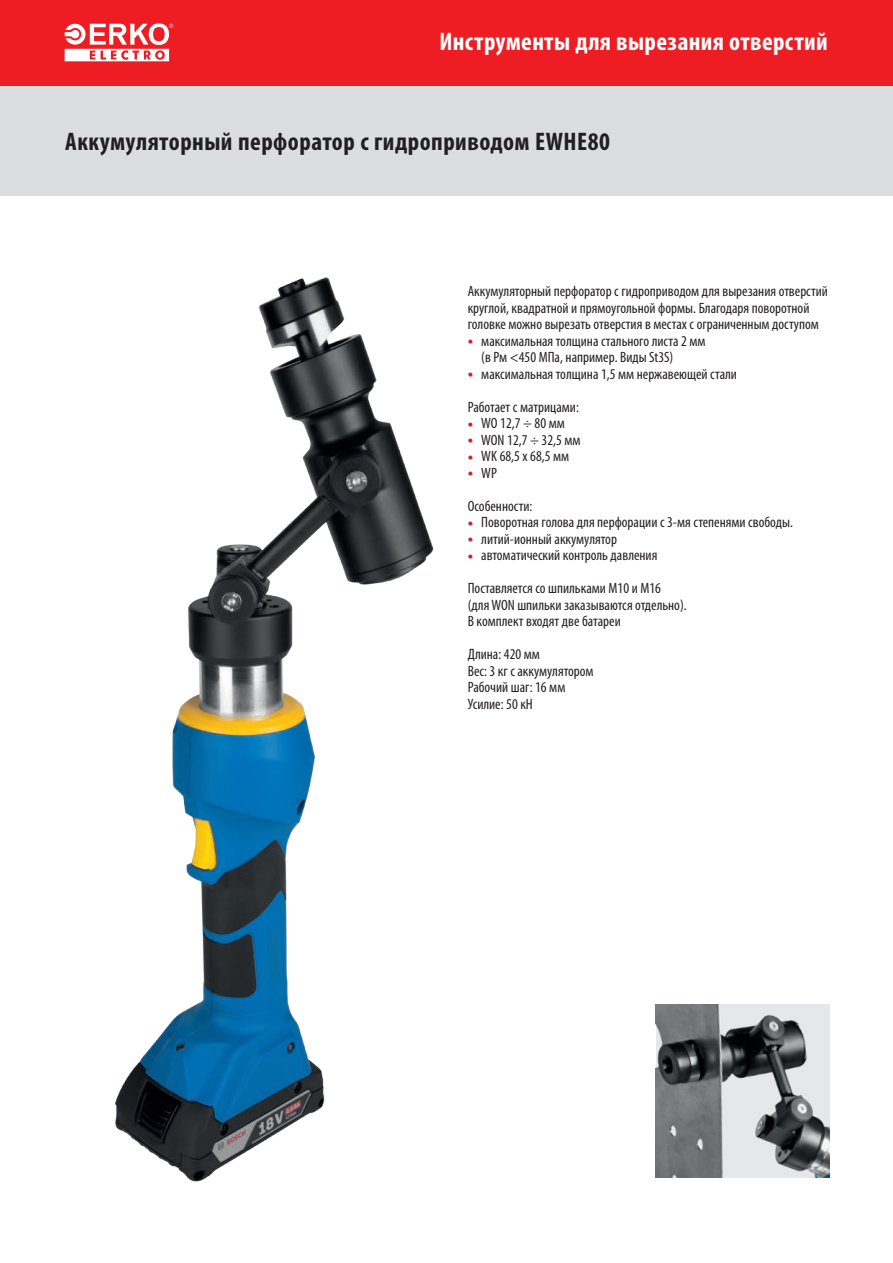
<style>
.page{position:relative;width:893px;height:1263px;background:#fff}
.page>*{position:absolute;margin:0;border:0;box-sizing:border-box;transform-origin:0 0}
.ros_nazwa_urzadzenia{font:700 condensed 25.5px "Myriad Pro";letter-spacing:.02em;color:#231f20}
.ros_tyt_roz_pas_czer{font:700 condensed 25.5px "Myriad Pro";letter-spacing:.015em;color:#fff}
._01_txt_praski{font:condensed 15px/16.5px "Myriad Pro";color:#231f20}
.s1{font-size:21px;color:#d1232a}
</style>
<div class="page">
<div style="left:0;top:85px;width:893px;height:111px;background:#dcdddf"></div>
<div style="left:0;top:0;width:893px;height:85px;background:#ee1d23"></div>
<svg style="left:65px;top:23px;width:108px;height:38px"></svg>
<img style="left:656px;top:1005px;width:173px;height:173px">
<img style="left:115px;top:277px;width:319px;height:905px">
<p class="ros_tyt_roz_pas_czer" style="left:439px;top:28px;width:390px">Инструменты для вырезания отверстий</p>
<p class="ros_nazwa_urzadzenia" style="left:65px;top:127px;width:546px">Аккумуляторный перфоратор с гидроприводом EWHE80</p>
<p class="_01_txt_praski" style="left:468px;top:283px;width:362px">Аккумуляторный перфоратор с гидроприводом для вырезания отверстий круглой, квадратной и прямоугольной формы. Благодаря поворотной головке можно вырезать отверстия в местах с ограниченным доступом</p>
<p class="_01_txt_praski" style="left:481px;top:333px;width:226px;text-indent:-14px"><span class="s1">•</span> максимальная толщина стального листа 2 мм (в Рм &lt;450 МПа, например. Виды St3S)</p>
<p class="_01_txt_praski" style="left:468px;top:366px;width:271px"><span class="s1">•</span> максимальная толщина 1,5 мм нержавеющей стали</p>
<p class="_01_txt_praski" style="left:468px;top:399px;width:113px">Работает с матрицами:</p>
<p class="_01_txt_praski" style="left:468px;top:415px;width:99px"><span class="s1">•</span> WO 12,7 ÷ 80 мм</p>
<p class="_01_txt_praski" style="left:468px;top:432px;width:114px"><span class="s1">•</span> WON 12,7 ÷ 32,5 мм</p>
<p class="_01_txt_praski" style="left:468px;top:448px;width:103px"><span class="s1">•</span> WK 68,5 х 68,5 мм</p>
<p class="_01_txt_praski" style="left:468px;top:465px;width:31px"><span class="s1">•</span> WP</p>
<p class="_01_txt_praski" style="left:468px;top:498px;width:66px">Особенности:</p>
<p class="_01_txt_praski" style="left:468px;top:514px;width:327px"><span class="s1">•</span> Поворотная голова для перфорации с 3-мя степенями свободы.</p>
<p class="_01_txt_praski" style="left:468px;top:531px;width:151px"><span class="s1">•</span> литий-ионный аккумулятор</p>
<p class="_01_txt_praski" style="left:468px;top:547px;width:191px"><span class="s1">•</span> автоматический контроль давления</p>
<p class="_01_txt_praski" style="left:468px;top:580px;width:195px">Поставляется со шпильками M10 и M16</p>
<p class="_01_txt_praski" style="left:468px;top:597px;width:220px">(для WON шпильки заказываются отдельно).</p>
<p class="_01_txt_praski" style="left:468px;top:613px;width:155px">В комплект входят две батареи</p>
<p class="_01_txt_praski" style="left:468px;top:646px;width:74px">Длина: 420 мм</p>
<p class="_01_txt_praski" style="left:468px;top:663px;width:127px">Вес: 3 кг с аккумулятором</p>
<p class="_01_txt_praski" style="left:468px;top:679px;width:99px">Рабочий шаг: 16 мм</p>
<p class="_01_txt_praski" style="left:468px;top:696px;width:67px">Усилие: 50 кН</p>
</div>
